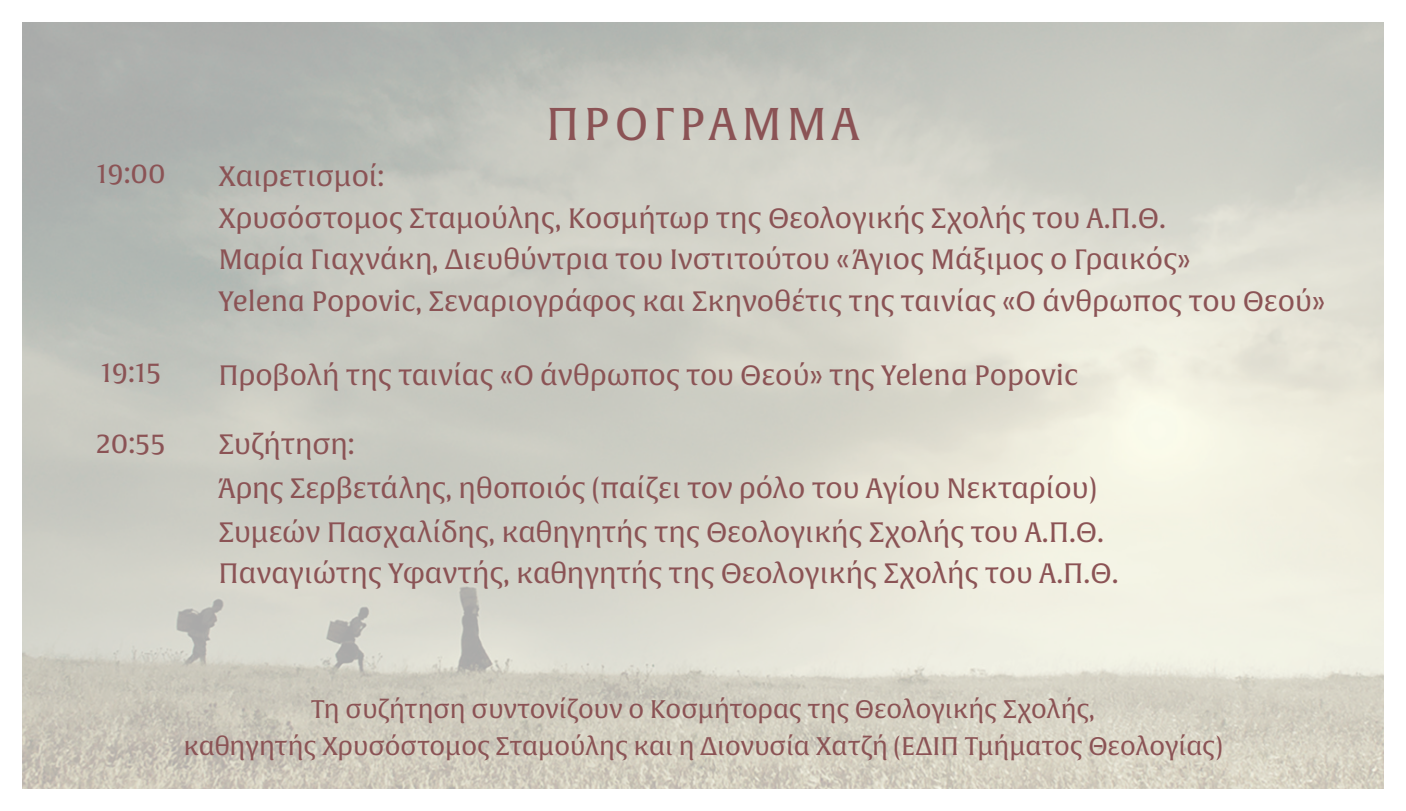
<style>
.page{position:relative;width:1406px;height:811px;background:#fff}
.page>*{position:absolute;margin:0;border:0;box-sizing:border-box;transform-origin:0 0}
.t1{font:45px "Alverata Informal PE";letter-spacing:.1em;color:#8b5355}
.t2{font:27.5px "Alverata Informal PE";color:#8b5355}
.t3{font:25px/37.5px "Alverata Informal PE";color:#8b5355;text-align:center}
</style>
<div class="page">
<img style="left:22px;top:22px;width:1361px;height:766px">
<p class="t1" style="left:546px;top:105px;width:315px">ΠΡΟΓΡΑΜΜΑ</p>
<p class="t2" style="left:96px;top:162px;width:71px">19:00</p>
<p class="t2" style="left:218px;top:164px;width:168px">Χαιρετισμοί:</p>
<p class="t2" style="left:218px;top:206px;width:949px">Χρυσόστομος Σταμούλης, Κοσμήτωρ της Θεολογικής Σχολής του Α.Π.Θ.</p>
<p class="t2" style="left:218px;top:247px;width:974px">Μαρία Γιαχνάκη, Διευθύντρια του Ινστιτούτου «Άγιος Μάξιμος ο Γραικός»</p>
<p class="t2" style="left:218px;top:289px;width:1108px">Yelena Popovic, Σεναριογράφος και Σκηνοθέτις της ταινίας «Ο άνθρωπος του Θεού»</p>
<p class="t2" style="left:101px;top:360px;width:62px">19:15</p>
<p class="t2" style="left:218px;top:363px;width:861px">Προβολή της ταινίας «Ο άνθρωπος του Θεού» της Yelena Popovic</p>
<p class="t2" style="left:97px;top:431px;width:70px">20:55</p>
<p class="t2" style="left:218px;top:432px;width:138px">Συζήτηση:</p>
<p class="t2" style="left:218px;top:476px;width:880px">Άρης Σερβετάλης, ηθοποιός (παίζει τον ρόλο του Αγίου Νεκταρίου)</p>
<p class="t2" style="left:218px;top:520px;width:887px">Συμεών Πασχαλίδης, καθηγητής της Θεολογικής Σχολής του Α.Π.Θ.</p>
<p class="t2" style="left:218px;top:561px;width:901px">Παναγιώτης Υφαντής, καθηγητής της Θεολογικής Σχολής του Α.Π.Θ.</p>
<p class="t3" style="left:183px;top:691px;width:1041px">Τη συζήτηση συντονίζουν ο Κοσμήτορας της Θεολογικής Σχολής,<br>καθηγητής Χρυσόστομος Σταμούλης και η Διονυσία Χατζή (ΕΔΙΠ Τμήματος Θεολογίας)</p>
</div>
